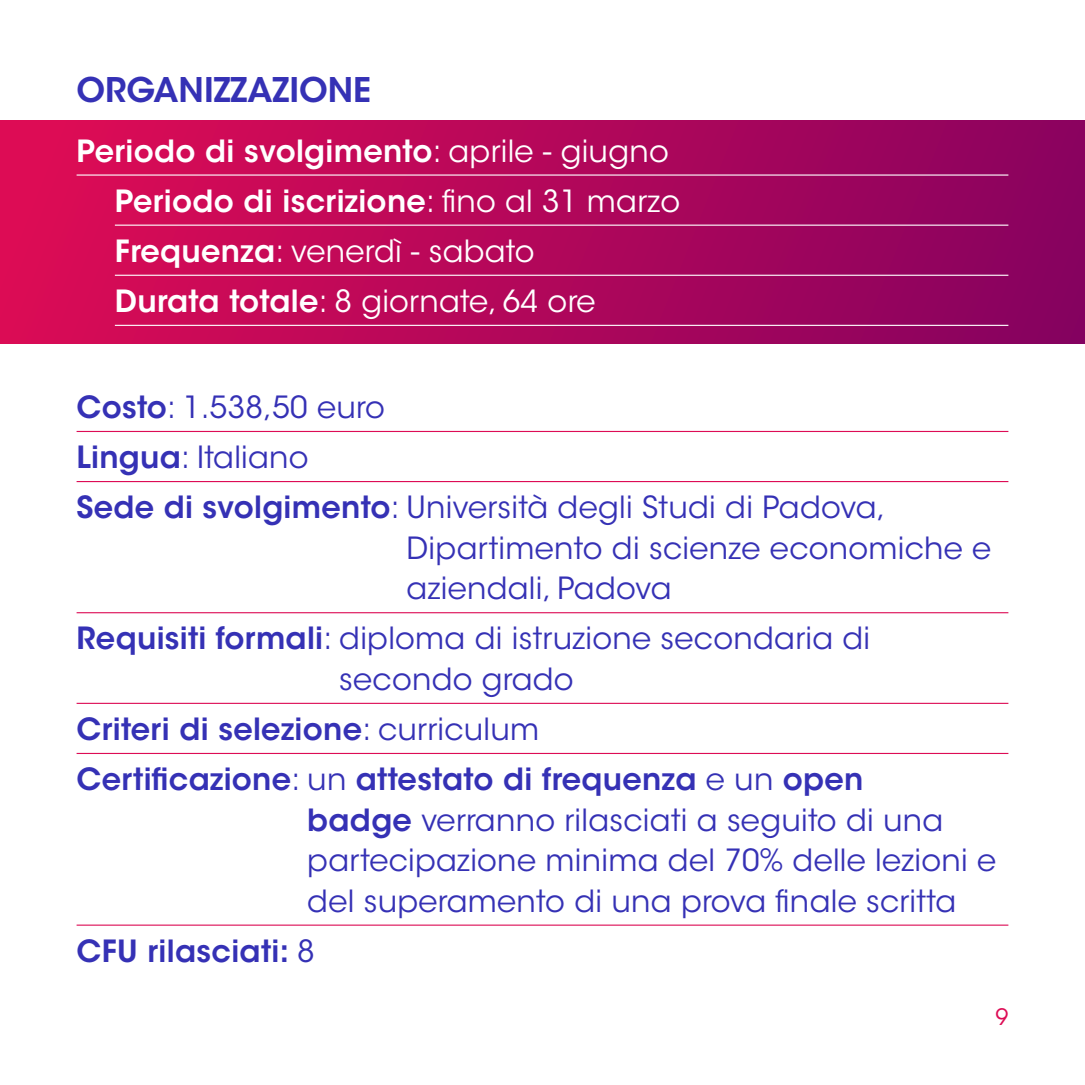
<style>
.page{position:relative;width:1085px;height:1085px;background:#fff}
.page>*{position:absolute;margin:0;border:0;box-sizing:border-box;transform-origin:0 0}
.t1{font:600 33.75px "ITC Avant Garde Std";color:#3531b5}
.t2{font:30.38px/40.5px "ITC Avant Garde Std";letter-spacing:.01em;color:#3531b5}
.t3{font:600 30.38px/49.9px "ITC Avant Garde Std";letter-spacing:.01em;color:#fff}
.t4{font:600 30.38px/49.9px "ITC Avant Garde Std";letter-spacing:.01em;color:#3531b5}
.t5{font:22.5px "ITC Avant Garde Std";color:#dd0c55}
.s1{font-weight:400}
.s2{font-weight:600}
</style>
<div class="page">
<hr style="left:77px;top:431px;width:931px;height:1px;background:#dd0c55">
<hr style="left:77px;top:481px;width:931px;height:1px;background:#dd0c55">
<hr style="left:77px;top:612px;width:931px;height:1px;background:#dd0c55">
<hr style="left:77px;top:702px;width:931px;height:1px;background:#dd0c55">
<hr style="left:77px;top:752px;width:931px;height:2px;background:#dd0c55">
<hr style="left:77px;top:924px;width:931px;height:1px;background:#dd0c55">
<div style="left:0;top:120px;width:1084px;height:223px;background:linear-gradient(to right,#de0d55,#870360)"></div>
<hr style="left:77px;top:174px;width:931px;height:1px;background:#fff">
<hr style="left:115px;top:224px;width:893px;height:2px;background:#fff">
<hr style="left:115px;top:275px;width:893px;height:1px;background:#fff">
<hr style="left:115px;top:325px;width:893px;height:1px;background:#fff">
<p class="t1" style="left:77px;top:68px;width:296px">ORGANIZZAZIONE</p>
<p class="t3" style="left:115px;top:126px;width:566px;text-indent:-38px">Periodo di svolgimento<span class="s1">: aprile - giugno </span>Periodo di iscrizione<span class="s1">: fino al 31 marzo </span>Frequenza<span class="s1">: venerdì - sabato<br></span>Durata totale<span class="s1">: 8 giornate, 64 ore</span></p>
<p class="t2" style="left:77px;top:382px;width:810px;line-height:49.9px"><span class="s2">Costo</span>: 1.538,50 euro<br><span class="s2">Lingua</span>: Italiano<br><span class="s2">Sede di svolgimento</span>: Università degli Studi di Padova,</p>
<p class="t2" style="left:406px;top:528px;width:586px">Dipartimento di scienze economiche e aziendali, Padova</p>
<p class="t2" style="left:339px;top:618px;width:532px;text-indent:-262px"><span class="s2">Requisiti formali</span>: diploma di istruzione secondaria di secondo grado</p>
<p class="t4" style="left:77px;top:703px;width:788px">Criteri di selezione<span class="s1">: curriculum<br></span>Certificazione<span class="s1">: un</span> attestato di frequenza <span class="s1">e un</span> open</p>
<p class="t2" style="left:307px;top:799px;width:690px"><span class="s2">badge</span> verranno rilasciati a seguito di una partecipazione minima del 70% delle lezioni e del superamento di una prova finale scritta</p>
<p class="t4" style="left:77px;top:925px;width:239px">CFU rilasciati: <span class="s1">8</span></p>
<p class="t5" style="left:995px;top:1003px;width:14px">9</p>
</div>
